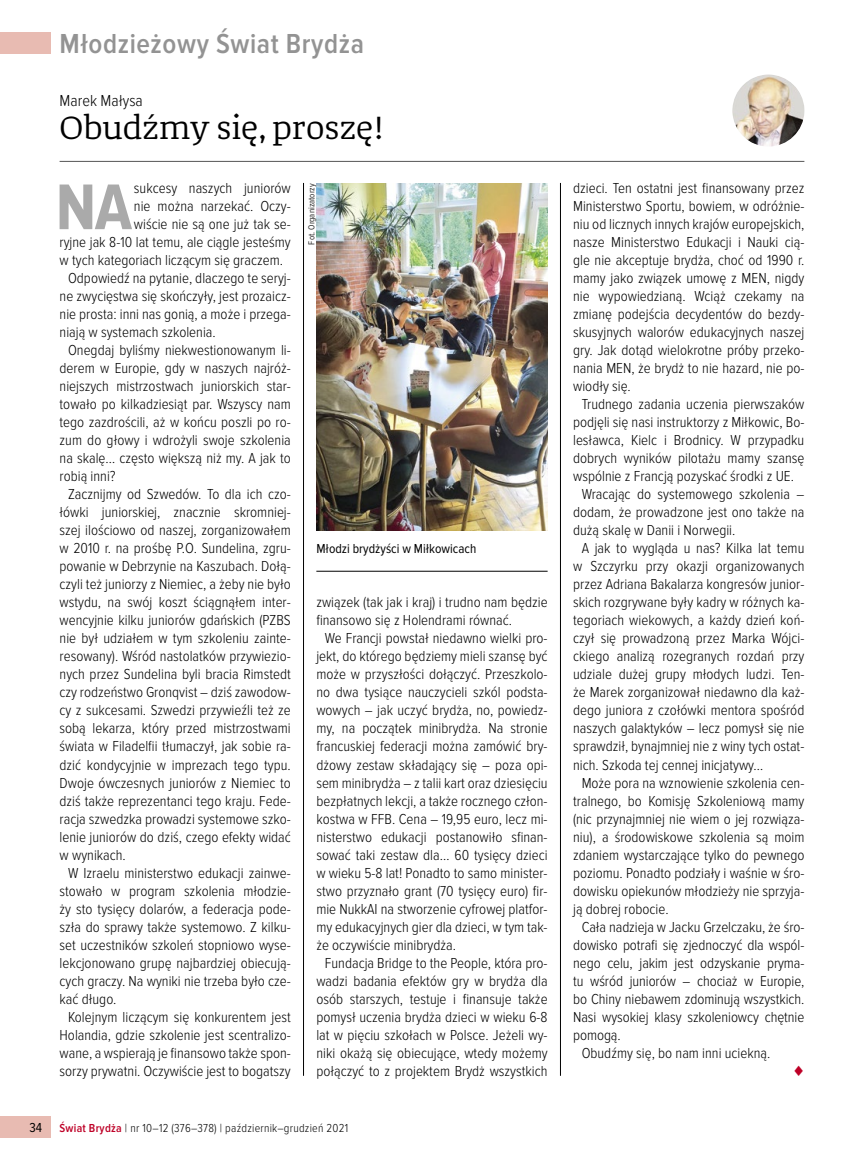
<style>
.page{position:relative;width:864px;height:1170px;background:#fff}
.page>*{position:absolute;margin:0;border:0;box-sizing:border-box;transform-origin:0 0}
.tekst_glowny_inicjal{font:700 66.9px "Proxima Nova Cond";color:#aaa}
.Tytul_22{font:33px "Corpo Serif";color:#000}
.t1{font:600 28.5px "Proxima Nova Cond";letter-spacing:.02em;color:#939393}
.autor_tekstu_nad_tek{font:300 16.5px "Proxima Nova Cond";color:#000}
.tekst_glowny{font:300 15px/18px "Proxima Nova Cond";color:#000;text-align:justify}
.tekst_glowny_inicjal-2{font:300 15px "Proxima Nova Cond";color:#000}
.foto_podpis{font:13.5px "Proxima Nova Cond";color:#000}
.t2{font:300 13.5px "Proxima Nova Cond";color:#000}
.t3{font:300 12px "Proxima Nova Cond";letter-spacing:.02em;color:#000}
.foto_autor{font:9px "Proxima Nova Cond";color:#292929}
.s1{font-weight:600;color:#be0027}
</style>
<div class="page">
<div style="left:0;top:1116px;width:51px;height:22px;background:#e8bbb2"></div>
<div style="left:0;top:32px;width:51px;height:22px;background:#e8bbb2"></div>
<img style="left:732px;top:74px;width:72px;height:72px;border-radius:35px">
<hr style="left:60px;top:161px;width:744px;height:1px;background:#555">
<hr style="left:303px;top:183px;width:1px;height:892px;background:#000">
<hr style="left:560px;top:183px;width:1px;height:892px;background:#000">
<hr style="left:316px;top:571px;width:231px;height:1px;background:#000">
<img style="left:316px;top:183px;width:231px;height:347px">
<h3 class="t1" style="left:60px;top:28px;width:306px">Młodzieżowy Świat Brydża</h3>
<p class="autor_tekstu_nad_tek" style="left:60px;top:91px;width:85px">Marek Małysa</p>
<p class="Tytul_22" style="left:60px;top:110px;width:325px">Obudźmy się, proszę!</p>
<p class="tekst_glowny_inicjal" style="left:56px;top:170px;width:78px">NA</p>
<p class="tekst_glowny_inicjal-2" style="left:134px;top:180px;width:158px">sukcesy naszych juniorów</p>
<p class="tekst_glowny_inicjal-2" style="left:134px;top:198px;width:158px">nie można narzekać. Oczy-</p>
<p class="tekst_glowny_inicjal-2" style="left:134px;top:216px;width:158px">wiście nie są one już tak se-</p>
<p class="tekst_glowny_inicjal-2" style="left:60px;top:234px;width:233px">ryjne jak 8-10 lat temu, ale ciągle jesteśmy</p>
<p class="tekst_glowny_inicjal-2" style="left:60px;top:252px;width:225px">w tych kategoriach liczącym się graczem.</p>
<p class="tekst_glowny" style="left:60px;top:269px;width:233px;text-indent:9px">Odpowiedź na pytanie, dlaczego te seryj&shy;ne zwycięstwa się skończyły, jest prozaicz&shy;nie prosta: inni nas gonią, a może i przega&shy;niają w systemach szkolenia.</p>
<p class="tekst_glowny" style="left:60px;top:341px;width:233px;text-indent:9px">Onegdaj byliśmy niekwestionowanym li&shy;derem w Europie, gdy w naszych najróż&shy;niejszych mistrzostwach juniorskich star&shy;towało po kilkadziesiąt par. Wszyscy nam tego zazdrościli, aż w końcu poszli po ro&shy;zum do głowy i wdrożyli swoje szkolenia na skalę… często większą niż my. A jak to robią inni?</p>
<p class="tekst_glowny" style="left:60px;top:485px;width:233px;text-indent:9px">Zacznijmy od Szwedów. To dla ich czo&shy;łówki juniorskiej, znacznie skromniej&shy;szej ilościowo od naszej, zorganizowałem w 2010 r. na prośbę P.O. Sundelina, zgru&shy;powanie w Debrzynie na Kaszubach. Dołą&shy;czyli też juniorzy z Niemiec, a żeby nie było wstydu, na swój koszt ściągnąłem inter&shy;wencyjnie kilku juniorów gdańskich (PZBS nie był udziałem w tym szkoleniu zainte&shy;resowany). Wśród nastolatków przywiezio&shy;nych przez Sundelina byli bracia Rimstedt czy rodzeństwo Gronqvist – dziś zawodow&shy;cy z sukcesami. Szwedzi przywieźli też ze sobą lekarza, który przed mistrzostwami świata w Filadelfii tłumaczył, jak sobie ra&shy;dzić kondycyjnie w imprezach tego typu.<br>Dwoje ówczesnych juniorów z Niemiec to dziś także reprezentanci tego kraju. Fede&shy;racja szwedzka prowadzi systemowe szko&shy;lenie juniorów do dziś, czego efekty widać w wynikach.</p>
<p class="tekst_glowny" style="left:60px;top:863px;width:233px;text-indent:9px">W Izraelu ministerstwo edukacji zainwe&shy;stowało w program szkolenia młodzie&shy;ży sto tysięcy dolarów, a federacja pode&shy;szła do sprawy także systemowo. Z kilku&shy;set uczestników szkoleń stopniowo wyse&shy;lekcjonowano grupę najbardziej obiecują&shy;cych graczy. Na wyniki nie trzeba było cze&shy;kać długo.</p>
<p class="tekst_glowny" style="left:60px;top:1007px;width:233px;text-align:center">Kolejnym liczącym się konkurentem jest Holandia, gdzie szkolenie jest scentralizo&shy;wane, a wspierają je finansowo także spon&shy;sorzy prywatni. Oczywiście jest to bogatszy</p>
<p class="foto_autor" style="left:306px;top:244px;width:63px;rotate:-90deg">Fot. Organizatorzy</p>
<p class="foto_podpis" style="left:316px;top:541px;width:161px">Młodzi brydżyści w Miłkowicach</p>
<p class="tekst_glowny" style="left:316px;top:593px;width:233px">związek (tak jak i kraj) i trudno nam będzie finansowo się z Holendrami równać.</p>
<p class="tekst_glowny" style="left:316px;top:629px;width:233px;text-indent:9px">We Francji powstał niedawno wielki pro&shy;jekt, do którego będziemy mieli szansę być może w przyszłości dołączyć. Przeszkolo&shy;no dwa tysiące nauczycieli szkól podsta&shy;wowych – jak uczyć brydża, no, powiedz&shy;my, na początek minibrydża. Na stronie francuskiej federacji można zamówić bry&shy;dżowy zestaw składający się – poza opi&shy;sem minibrydża – z talii kart oraz dziesięciu bezpłatnych lekcji, a także rocznego człon&shy;kostwa w FFB. Cena – 19,95 euro, lecz mi&shy;nisterstwo edukacji postanowiło sfinan&shy;sować taki zestaw dla… 60 tysięcy dzieci w wieku 5-8 lat! Ponadto to samo minister&shy;stwo przyznało grant (70 tysięcy euro) fir&shy;mie NukkAI na stworzenie cyfrowej platfor&shy;my edukacyjnych gier dla dzieci, w tym tak&shy;że oczywiście minibrydża.</p>
<p class="tekst_glowny" style="left:316px;top:953px;width:233px;text-align:center">Fundacja Bridge to the People, która pro&shy;wadzi badania efektów gry w brydża dla osób starszych, testuje i finansuje także pomysł uczenia brydża dzieci w wieku 6-8 lat w pięciu szkołach w Polsce. Jeżeli wy&shy;niki okażą się obiecujące, wtedy możemy połączyć to z projektem Brydż wszystkich</p>
<p class="t2" style="left:30px;top:1120px;width:14px">34</p>
<p class="t3" style="left:60px;top:1121px;width:290px"><span class="s1">Świat Brydża</span> | nr 10–12 (376–378) | październik–grudzień 2021</p>
<p class="tekst_glowny" style="left:573px;top:179px;width:233px">dzieci. Ten ostatni jest finansowany przez Ministerstwo Sportu, bowiem, w odróżnie&shy;niu od licznych innych krajów europejskich, nasze Ministerstwo Edukacji i Nauki cią&shy;gle nie akceptuje brydża, choć od 1990 r. mamy jako związek umowę z MEN, nigdy nie wypowiedzianą. Wciąż czekamy na zmianę podejścia decydentów do bezdy&shy;skusyjnych walorów edukacyjnych naszej gry. Jak dotąd wielokrotne próby przeko&shy;nania MEN, że brydż to nie hazard, nie po&shy;wiodły się.</p>
<p class="tekst_glowny" style="left:573px;top:395px;width:233px;text-indent:9px">Trudnego zadania uczenia pierwszaków podjęli się nasi instruktorzy z Miłkowic, Bo&shy;lesławca, Kielc i Brodnicy. W przypadku dobrych wyników pilotażu mamy szansę wspólnie z Francją pozyskać środki z UE.</p>
<p class="tekst_glowny" style="left:573px;top:485px;width:233px;text-indent:9px">Wracając do systemowego szkolenia – dodam, że prowadzone jest ono także na dużą skalę w Danii i Norwegii.</p>
<p class="tekst_glowny" style="left:573px;top:539px;width:233px;text-indent:9px">A jak to wygląda u nas? Kilka lat temu w Szczyrku przy okazji organizowanych przez Adriana Bakalarza kongresów junior&shy;skich rozgrywane były kadry w różnych ka&shy;tegoriach wiekowych, a każdy dzień koń&shy;czył się prowadzoną przez Marka Wójci&shy;ckiego analizą rozegranych rozdań przy udziale dużej grupy młodych ludzi. Ten&shy;że Marek zorganizował niedawno dla każ&shy;dego juniora z czołówki mentora spośród naszych galaktyków – lecz pomysł się nie sprawdził, bynajmniej nie z winy tych ostat&shy;nich. Szkoda tej cennej inicjatywy…</p>
<p class="tekst_glowny" style="left:573px;top:773px;width:233px;text-indent:9px">Może pora na wznowienie szkolenia cen&shy;tralnego, bo Komisję Szkoleniową mamy (nic przynajmniej nie wiem o jej rozwiąza&shy;niu), a środowiskowe szkolenia są moim zdaniem wystarczające tylko do pewnego poziomu. Ponadto podziały i waśnie w śro&shy;dowisku opiekunów młodzieży nie sprzyja&shy;ją dobrej robocie.</p>
<p class="tekst_glowny" style="left:573px;top:917px;width:233px;text-indent:9px">Cała nadzieja w Jacku Grzelczaku, że śro&shy;dowisko potrafi się zjednoczyć dla wspól&shy;nego celu, jakim jest odzyskanie pryma&shy;tu wśród juniorów – chociaż w Europie, bo Chiny niebawem zdominują wszystkich.<br>Nasi wysokiej klasy szkoleniowcy chętnie pomogą.</p>
<p class="tekst_glowny" style="left:581px;top:1043px;width:190px">Obudźmy się, bo nam inni uciekną.</p>
</div>
